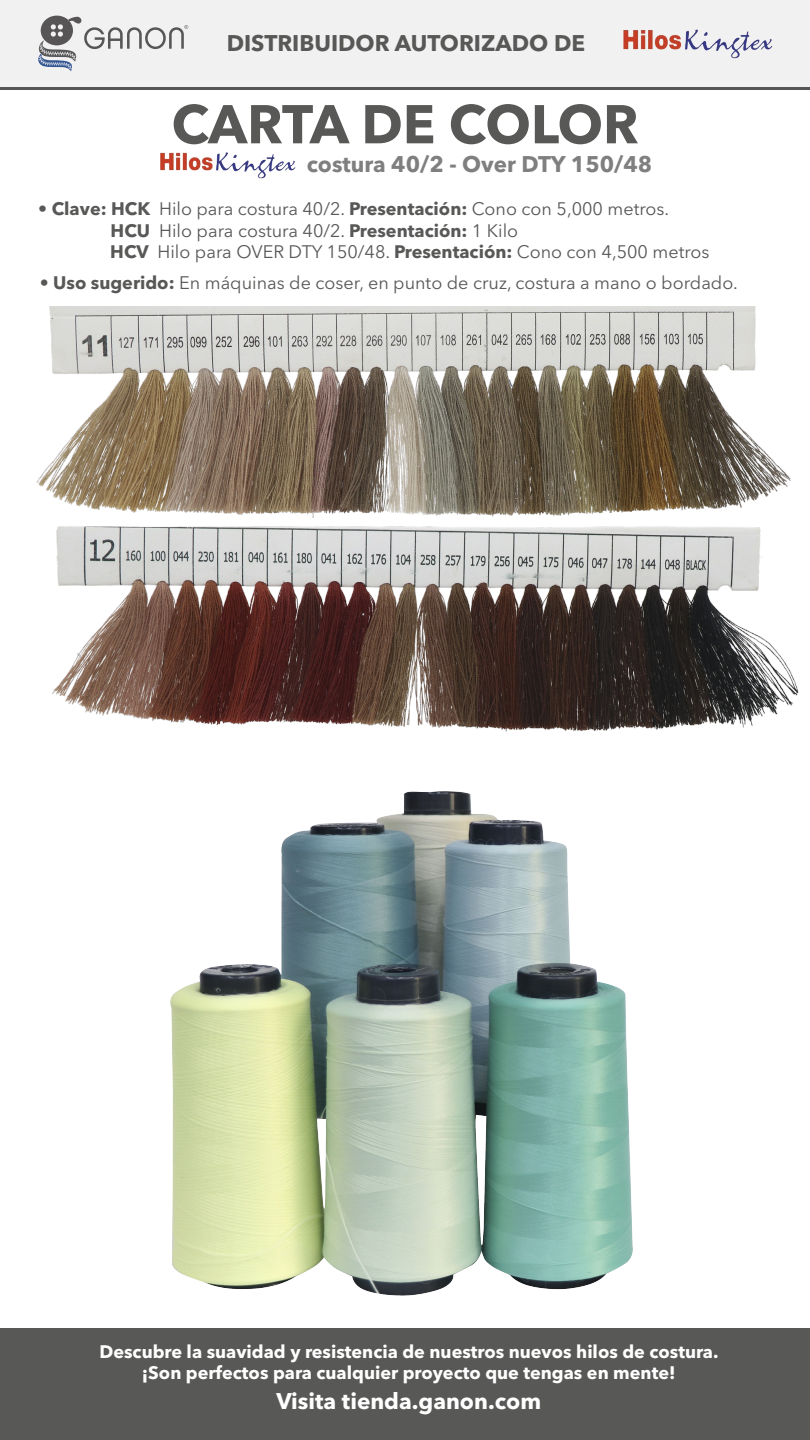
<style>
.page{position:relative;width:810px;height:1440px;background:#fff}
.page>*{position:absolute;margin:0;border:0;box-sizing:border-box;transform-origin:0 0}
.t1{font:700 54px "Avenir Next LT Pro";letter-spacing:-.01em;color:#585857}
.t2{font:700 22.5px "Avenir Next LT Pro";color:#7f7f7f}
.t3{font:700 22.5px "Avenir Next LT Pro";color:#585857}
.t4{font:700 22.5px "Avenir Next LT Pro";color:#fff}
.t5{font:18px/21.6px "Avenir Next LT Pro";color:#585857}
.t6{font:700 18px/21.6px "Avenir Next LT Pro";color:#fff;text-align:center}
.s1{font-weight:700}
</style>
<div class="page">
<img style="left:52px;top:553px;width:747px;height:179px">
<img style="left:36px;top:306px;width:755px;height:247px">
<div style="left:0;top:0;width:810px;height:88px;background:#f1f1f1"></div>
<img style="left:623px;top:29px;width:149px;height:30px">
<svg style="left:38px;top:16px;width:150px;height:55px"></svg>
<img style="left:160px;top:152px;width:135px;height:27px">
<img style="left:170px;top:791px;width:463px;height:505px">
<div style="left:0;top:1328px;width:810px;height:112px;background:#585857"></div>
<hr style="left:0;top:87px;width:810px;height:3px;background:#575555">
<p class="t3" style="left:227px;top:29px;width:360px">DISTRIBUIDOR AUTORIZADO DE</p>
<h1 class="t1" style="left:172px;top:91px;width:469px">CARTA DE COLOR</h1>
<p class="t2" style="left:307px;top:150px;width:347px">costura 40/2 - Over DTY 150/48</p>
<p class="t5" style="left:110px;top:198px;width:601px;text-indent:-72px"><span class="s1">• Clave: HCK</span> Hilo para costura 40/2. <span class="s1">Presentación:</span> Cono con 5,000 metros.<br><span class="s1">HCU</span> Hilo para costura 40/2. <span class="s1">Presentación:</span> 1 Kilo<br><span class="s1">HCV</span> Hilo para OVER DTY 150/48. <span class="s1">Presentación:</span> Cono con 4,500 metros</p>
<p class="t5" style="left:40px;top:272px;width:700px"><span class="s1">• Uso sugerido:</span> En máquinas de coser, en punto de cruz, costura a mano o bordado.</p>
<p class="t6" style="left:99px;top:1340px;width:621px">Descubre la suavidad y resistencia de nuestros nuevos hilos de costura. ¡Son perfectos para cualquier proyecto que tengas en mente!</p>
<p class="t4" style="left:276px;top:1388px;width:266px">Visita tienda.ganon.com</p>
</div>
